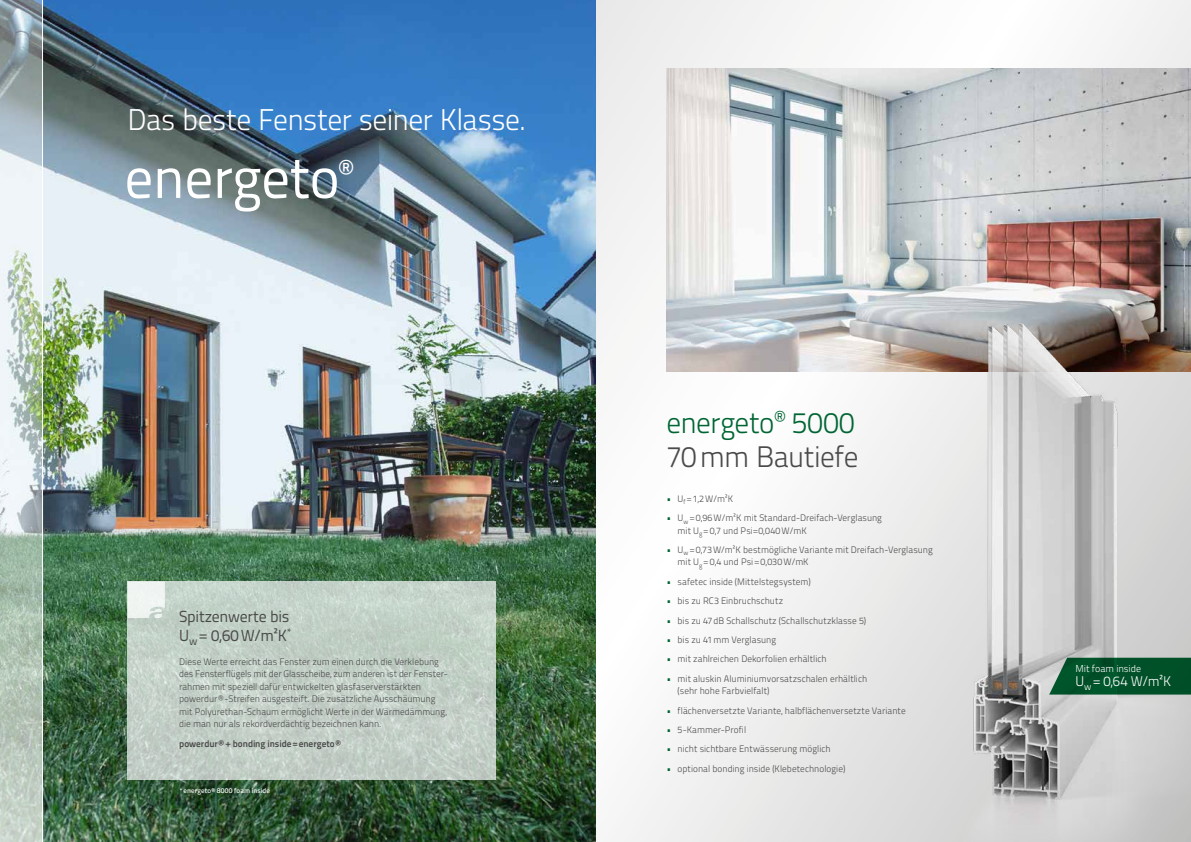
<style>
.page{position:relative;width:1191px;height:842px;background:#f7f7f7}
.page>*{position:absolute;margin:0;border:0;box-sizing:border-box;transform-origin:0 0}
.t1{font:58px "Titillium Text 25 L 400 wt";letter-spacing:-.01em;color:#fff}
.t2{font:30px "Titillium Text 25 L 250 wt";letter-spacing:-.02em;color:#fff}
.t3{font:29.7px/33.7px "Titillium Text 25 L 250 wt";letter-spacing:-.015em;color:#006533}
.t4{font:16px/19px "Titillium Text 25 L 400 wt";letter-spacing:-.015em;color:#4a4a49}
.t5{font:14px "Titillium Text 25 L 250 wt";color:#fff}
.t6{font:10px "Titillium Text 25 L 250 wt";letter-spacing:-.005em;color:#fff}
.t7{font:9.5px/12.5px "Titillium Text 25 L 250 wt";letter-spacing:-.005em;color:#4a4a49}
.t8{font:9.5px "Titillium Text 25 L 800 wt";color:#4a4a49}
.t9{font:9.4px/12.4px "Titillium Text 25 L 250 wt";letter-spacing:.005em;color:#4a4a49}
.t10{font:7px "Titillium Text 25 L 600 wt";letter-spacing:.01em;color:#fff}
.s1{font-size:6.8px}
.s2{color:#4a4a49}
.s3{color:#006533}
</style>
<div class="page">
<img style="left:43px;top:0;width:552px;height:842px">
<svg style="left:128px;top:581px;width:368px;height:198px;background:#c3d0c7"></svg>
<svg style="left:128px;top:581px;width:37px;height:37px"></svg>
<img style="left:666px;top:68px;width:525px;height:303px">
<svg style="left:0;top:0;width:42px;height:842px"></svg>
<img style="left:800px;top:237px;width:391px;height:605px">
<svg style="left:1049px;top:658px;width:142px;height:36px;background:#0d5933"></svg>
<h2 class="t2" style="left:128px;top:98px;width:400px">Das beste Fenster seiner Klasse.</h2>
<h1 class="t1" style="left:124px;top:135px;width:230px">energeto<sup>®</sup></h1>
<h3 class="t4" style="left:179px;top:606px;width:114px">Spitzenwerte bis<br>U<sub>w</sub> = 0,60W/m²K<sup>*</sup></h3>
<p class="t7" style="left:179px;top:655px;width:269px">Diese Werte erreicht das Fenster zum einen durch die Verklebung des Fensterflügels mit der Glasscheibe, zum anderen ist der Fenster&shy;rahmen mit speziell dafür entwickelten glasfaserverstärkten powerdur®-Streifen ausgesteift. Die zusätzliche Ausschäumung mit Polyurethan-Schaum ermöglicht Werte in der Wärmedämmung, die man nur als rekordverdächtig bezeichnen kann.</p>
<p class="t8" style="left:179px;top:736px;width:163px">powerdur® + bonding inside=energeto®</p>
<p class="t10" style="left:179px;top:785px;width:92px"><span class="s1">*</span>energeto® 8000 foam inside</p>
<h3 class="t3" style="left:666px;top:405px;width:194px">energeto<sup>®</sup> 5000<br><span class="s2">70mm Bautiefe</span></h3>
<p class="t9" style="left:666px;top:492px;width:68px"><span class="s3">•</span> U<sub>f</sub> =1,2W/m²K</p>
<p class="t9" style="left:677px;top:511px;width:206px;text-indent:-11px"><span class="s3">•</span> U<sub>w</sub> =0,96W/m²K mit Standard-Dreifach-Verglasung mit U<sub>g</sub> =0,7 und Psi=0,040W/mK</p>
<p class="t9" style="left:677px;top:543px;width:257px;text-indent:-11px"><span class="s3">•</span> U<sub>w</sub> =0,73W/m²K bestmögliche Variante mit Dreifach-Verglasung mit U<sub>g</sub> =0,4 und Psi=0,030W/mK</p>
<p class="t9" style="left:666px;top:575px;width:146px"><span class="s3">•</span> safetec inside (Mittelstegsystem)</p>
<p class="t9" style="left:666px;top:594px;width:118px"><span class="s3">•</span> bis zu RC3 Einbruchschutz</p>
<p class="t9" style="left:666px;top:614px;width:201px"><span class="s3">•</span> bis zu 47dB Schallschutz (Schallschutzklasse 5)</p>
<p class="t9" style="left:666px;top:633px;width:111px"><span class="s3">•</span> bis zu 41mm Verglasung</p>
<p class="t9" style="left:666px;top:652px;width:162px"><span class="s3">•</span> mit zahlreichen Dekorfolien erhältlich</p>
<p class="t9" style="left:677px;top:672px;width:191px;text-indent:-11px"><span class="s3">•</span> mit aluskin Aluminiumvorsatzschalen erhältlich (sehr hohe Farbvielfalt)</p>
<p class="t9" style="left:666px;top:703px;width:241px"><span class="s3">•</span> flächenversetzte Variante, halbflächenversetzte Variante</p>
<p class="t9" style="left:666px;top:723px;width:81px"><span class="s3">•</span> 5-Kammer-Profil</p>
<p class="t9" style="left:666px;top:742px;width:166px"><span class="s3">•</span> nicht sichtbare Entwässerung möglich</p>
<p class="t9" style="left:666px;top:762px;width:180px"><span class="s3">•</span> optional bonding inside (Klebetechnologie)</p>
<p class="t6" style="left:1075px;top:661px;width:67px">Mit foam inside</p>
<h3 class="t5" style="left:1075px;top:671px;width:97px">U<sub>w</sub> = 0,64 W/m²K</h3>
</div>
